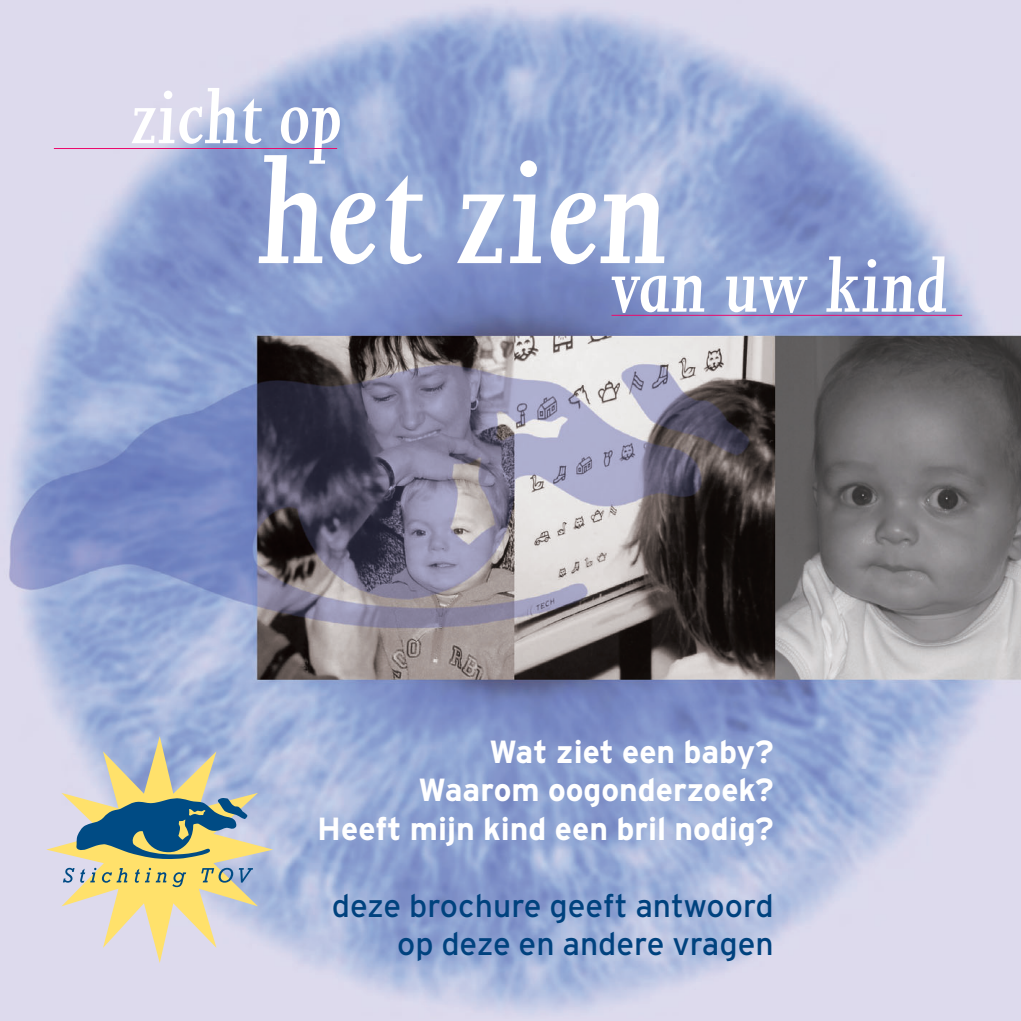
<style>
.page{position:relative;width:1021px;height:1021px;background:#fff}
.page>*{position:absolute;margin:0;border:0;box-sizing:border-box;transform-origin:0 0}
.t1{font:italic 600 84px/168.4px "Joanna";color:#fff}
.t2{font:700 32px/38.4px "Interstate";color:#fff;text-align:right}
.t3{font:32px/38.4px "Interstate";color:#00427e;text-align:right}
</style>
<div class="page">
<img style="left:0;top:0;width:1020px;height:1020px">
<svg style="left:46px;top:736px;width:227px;height:227px;background:#d2cfc8"></svg>
<svg style="left:76px;top:797px;width:171px;height:62px;background:#728f85"></svg>
<svg style="left:63px;top:867px;width:33px;height:15px"></svg>
<svg style="left:102px;top:868px;width:26px;height:14px"></svg>
<svg style="left:134px;top:867px;width:52px;height:20px"></svg>
<svg style="left:201px;top:867px;width:32px;height:15px"></svg>
<svg style="left:239px;top:868px;width:14px;height:14px"></svg>
<hr style="left:54px;top:148px;width:283px;height:1px;background:#ec096d">
<hr style="left:611px;top:315px;width:351px;height:1px;background:#ec096d">
<h1 class="t1" style="left:257px;top:42px;width:691px;text-indent:-126px">zicht op<br><sup>het</sup> <sup>zien</sup>van uw kind</h1>
<p class="t2" style="left:317px;top:735px;width:458px">Wat ziet een baby?<br>Waarom oogonderzoek?<br>Heeft mijn kind een bril nodig?</p>
<p class="t3" style="left:332px;top:888px;width:443px">deze brochure geeft antwoord op deze en andere vragen</p>
</div>
